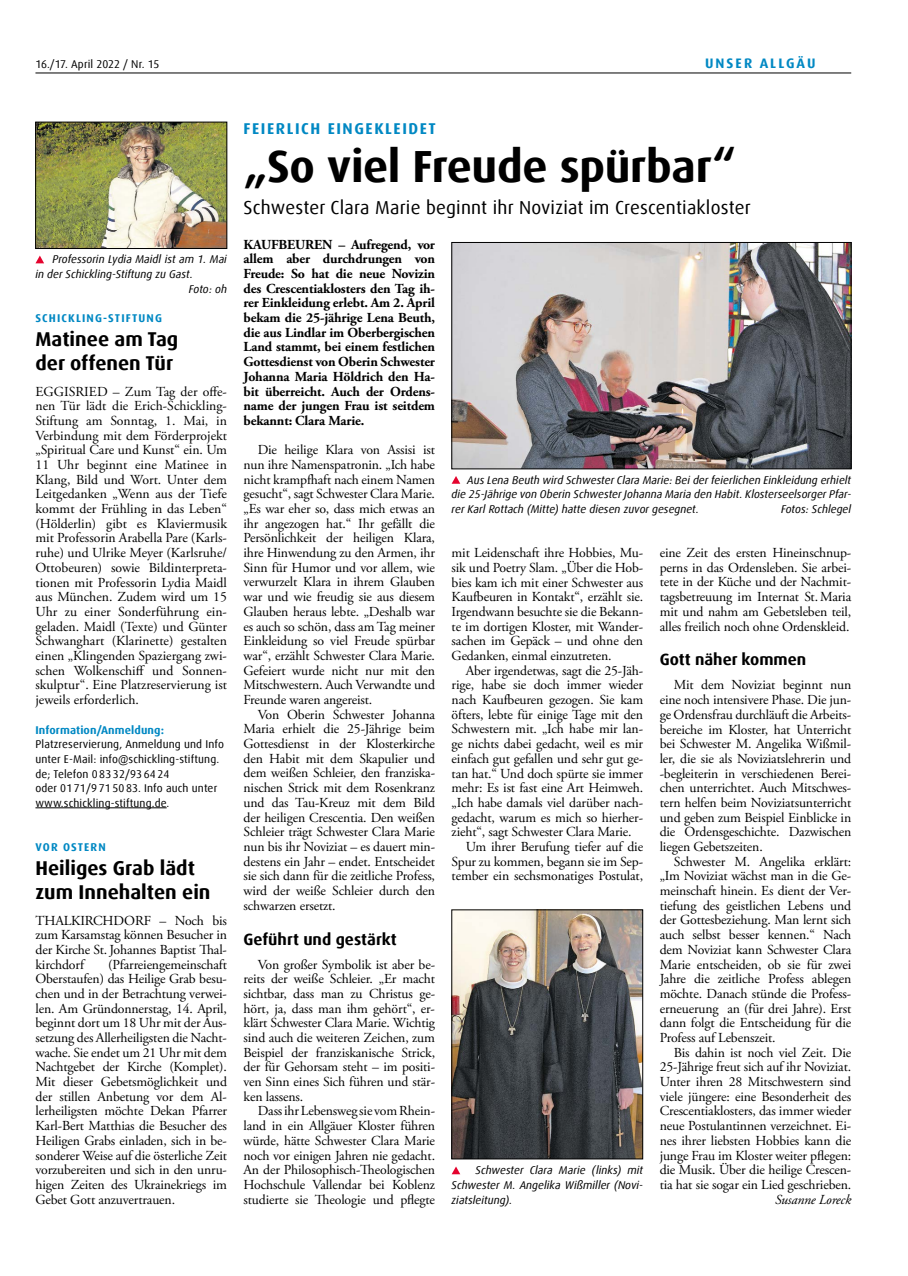
<style>
.page{position:relative;width:908px;height:1276px;background:#fff}
.page>*{position:absolute;margin:0;border:0;box-sizing:border-box;transform-origin:0 0}
.t1{font:700 45px "Dax Offc Pro";letter-spacing:-.01em;color:#000}
.t2{font:700 20px/23.8px "Dax Offc Pro";color:#000}
.t3{font:18.75px "Dax Offc Pro";letter-spacing:.01em;color:#000}
.t4{font:700 16.25px "Dax Offc Pro";color:#000}
.t5{font:700 15.62px "Dax Offc Pro";letter-spacing:.1em;color:#0088c3}
.t6{font:13.75px/14.6px "Adobe Garamond Pro";letter-spacing:-.01em;color:#000;text-align:justify}
.t7{font:700 13.75px/14.6px "Adobe Garamond Pro";letter-spacing:-.01em;color:#000;text-align:justify}
.t8{font:italic 13.75px "Adobe Garamond Pro";letter-spacing:-.01em;color:#000}
.t9{font:700 13.75px "Dax Offc Pro";letter-spacing:.15em;color:#0088c3}
.t10{font:italic 11.25px/14.8px "Dax Offc Pro";color:#000;text-align:justify}
.t11{font:11.25px/14.8px "Dax Offc Pro";letter-spacing:.01em;color:#000}
.t12{font:700 11.25px "Dax Offc Pro";letter-spacing:.09em;color:#0088c3}
.t13{font:700 11.25px "Dax Offc Pro";letter-spacing:.01em;color:#0088c3}
</style>
<div class="page">
<hr style="left:35px;top:73px;width:815px;height:1px;background:#000">
<hr style="left:35px;top:807px;width:131px;height:1px;background:#000">
<img style="left:37px;top:124px;width:188px;height:123px">
<div style="left:35px;top:122px;width:192px;height:127px;border:1px solid #000"></div>
<svg style="left:35px;top:255px;width:9px;height:8px"></svg>
<img style="left:453px;top:244px;width:395px;height:223px">
<div style="left:451px;top:242px;width:399px;height:227px;border:1px solid #000"></div>
<svg style="left:451px;top:476px;width:9px;height:8px"></svg>
<img style="left:453px;top:911px;width:187px;height:246px">
<div style="left:451px;top:909px;width:191px;height:250px;border:1px solid #000"></div>
<svg style="left:452px;top:1166px;width:8px;height:8px"></svg>
<p class="t11" style="left:35px;top:56px;width:125px">16./17. April 2022 / Nr. 15</p>
<p class="t9" style="left:704px;top:54px;width:112px">UNSER ALLGÄU</p>
<p class="t10" style="left:52px;top:252px;width:176px">Professorin Lydia Maidl ist am 1. Mai</p>
<p class="t10" style="left:35px;top:267px;width:159px">in der Schickling-Stiftung zu Gast.</p>
<p class="t10" style="left:189px;top:281px;width:40px">Foto: oh</p>
<p class="t12" style="left:35px;top:311px;width:128px">SCHICKLING-STIFTUNG</p>
<h2 class="t2" style="left:35px;top:327px;width:144px">Matinee am Tag der offenen Tür</h2>
<p class="t6" style="left:35px;top:384px;width:193px">EGGISRIED – Zum Tag der offe&shy;nen Tür lädt die Erich-Schickling-Stiftung am Sonntag, 1. Mai, in Verbindung mit dem Förderprojekt „Spiritual Care und Kunst“ ein. Um 11 Uhr beginnt eine Matinee in Klang, Bild und Wort. Unter dem Leitgedanken „Wenn aus der Tiefe kommt der Frühling in das Leben“ (Hölderlin) gibt es Klaviermusik mit Professorin Arabella Pare (Karls&shy;ruhe) und Ulrike Meyer (Karlsruhe/ Ottobeuren) sowie Bildinterpreta&shy;tionen mit Professorin Lydia Maidl aus München. Zudem wird um 15<br>Uhr zu einer Sonderführung ein&shy;geladen. Maidl (Texte) und Günter Schwanghart (Klarinette) gestalten einen „Klingenden Spaziergang zwi&shy;schen Wolkenschiff und Sonnen&shy;skulptur“. Eine Platzreservierung ist jeweils erforderlich.</p>
<p class="t13" style="left:35px;top:722px;width:130px">Information/Anmeldung:</p>
<p class="t11" style="left:35px;top:737px;width:190px">Platzreservierung, Anmeldung und Info unter E-Mail: info@schickling-stiftung. de; Telefon 0 83 32/93 64 24<br>oder 01 71/9 71 50 83. Info auch unter www.schickling-stiftung.de.</p>
<p class="t12" style="left:35px;top:840px;width:72px">VOR OSTERN</p>
<h2 class="t2" style="left:35px;top:856px;width:176px">Heiliges Grab lädt zum Innehalten ein</h2>
<p class="t6" style="left:35px;top:913px;width:193px">THALKIRCHDORF – Noch bis zum Karsamstag können Besucher in der Kirche St. Johannes Baptist Thal&shy;kirchdorf</p>
<p class="t6" style="left:35px;top:957px;width:193px;text-indent:73px">(Pfarreiengemeinschaft Oberstaufen) das Heilige Grab besu&shy;chen und in der Betrachtung verwei&shy;len. Am Gründonnerstag, 14. April, beginnt dort um 18 Uhr mit der Aus&shy;setzung des Allerheiligsten die Nacht&shy;wache. Sie endet um 21 Uhr mit dem Nachtgebet der Kirche (Komplet).<br>Mit dieser Gebetsmöglichkeit und der stillen Anbetung vor dem Al&shy;lerheiligsten möchte Dekan Pfarrer Karl-Bert Matthias die Besucher des Heiligen Grabs einladen, sich in be&shy;sonderer Weise auf die österliche Zeit vorzubereiten und sich in den unru&shy;higen Zeiten des Ukrainekriegs im Gebet Gott anzuvertrauen.</p>
<p class="t5" style="left:243px;top:119px;width:194px">FEIERLICH EINGEKLEIDET</p>
<h1 class="t1" style="left:243px;top:137px;width:493px">„So viel Freude spürbar“</h1>
<h3 class="t3" style="left:243px;top:195px;width:508px">Schwester Clara Marie beginnt ihr Noviziat im Crescentiakloster</h3>
<p class="t7" style="left:243px;top:237px;width:193px">KAUFBEUREN – Aufregend, vor allem aber durchdrungen von Freude: So hat die neue Novizin des Crescentiaklosters den Tag ih&shy;rer Einkleidung erlebt. Am 2. April bekam die 25-jährige Lena Beuth, die aus Lindlar im Oberbergischen Land stammt, bei einem festlichen Gottesdienst von Oberin Schwester Johanna Maria Höldrich den Ha&shy;bit überreicht. Auch der Ordens&shy;name der jungen Frau ist seitdem bekannt: Clara Marie.</p>
<p class="t6" style="left:243px;top:443px;width:193px;text-indent:14px">Die heilige Klara von Assisi ist nun ihre Namenspatronin. „Ich habe nicht krampfhaft nach einem Namen gesucht“, sagt Schwester Clara Marie. „Es war eher so, dass mich etwas an ihr angezogen hat.“ Ihr gefällt die Persönlichkeit der heiligen Klara, ihre Hinwendung zu den Armen, ihr Sinn für Humor und vor allem, wie verwurzelt Klara in ihrem Glauben war und wie freudig sie aus diesem Glauben heraus lebte. „Deshalb war es auch so schön, dass am Tag meiner Einkleidung so viel Freude spürbar war“, erzählt Schwester Clara Marie.<br>Gefeiert wurde nicht nur mit den Mitschwestern. Auch Verwandte und Freunde waren angereist.</p>
<p class="t6" style="left:243px;top:707px;width:193px;text-indent:14px">Von Oberin Schwester Johanna Maria erhielt die 25-Jährige beim Gottesdienst in der Klosterkirche den Habit mit dem Skapulier und dem weißen Schleier, den franziska&shy;nischen Strick mit dem Rosenkranz und das Tau-Kreuz mit dem Bild der heiligen Crescentia. Den weißen Schleier trägt Schwester Clara Marie nun bis ihr Noviziat – es dauert min&shy;destens ein Jahr – endet. Entscheidet sie sich dann für die zeitliche Profess, wird der weiße Schleier durch den schwarzen ersetzt.</p>
<p class="t4" style="left:243px;top:928px;width:155px">Geführt und gestärkt</p>
<p class="t6" style="left:243px;top:957px;width:193px;text-indent:14px">Von großer Symbolik ist aber be&shy;reits der weiße Schleier. „Er macht sichtbar, dass man zu Christus ge&shy;hört, ja, dass man ihm gehört“, er&shy;klärt Schwester Clara Marie. Wichtig sind auch die weiteren Zeichen, zum Beispiel der franziskanische Strick, der für Gehorsam steht – im positi&shy;ven Sinn eines Sich führen und stär&shy;ken lassens.</p>
<p class="t6" style="left:243px;top:1104px;width:193px;text-indent:14px">Dass ihr Lebensweg sie vom Rhein&shy;land in ein Allgäuer Kloster führen würde, hätte Schwester Clara Marie noch vor einigen Jahren nie gedacht.<br>An der Philosophisch-Theologischen Hochschule Vallendar bei Koblenz studierte sie Theologie und pflegte</p>
<p class="t10" style="left:451px;top:472px;width:401px;text-indent:16px">Aus Lena Beuth wird Schwester Clara Marie: Bei der feierlichen Einkleidung erhielt die 25-Jährige von Oberin Schwester Johanna Maria den Habit. Klosterseelsorger Pfar&shy;rer Karl Rottach (Mitte) hatte diesen zuvor gesegnet.</p>
<p class="t10" style="left:780px;top:502px;width:72px">Fotos: Schlegel</p>
<p class="t6" style="left:451px;top:546px;width:193px">mit Leidenschaft ihre Hobbies, Mu&shy;sik und Poetry Slam. „Über die Hob&shy;bies kam ich mit einer Schwester aus Kaufbeuren in Kontakt“, erzählt sie.<br>Irgendwann besuchte sie die Bekann&shy;te im dortigen Kloster, mit Wander&shy;sachen im Gepäck – und ohne den Gedanken, einmal einzutreten.</p>
<p class="t6" style="left:465px;top:663px;width:179px">Aber irgendetwas, sagt die 25-Jäh-</p>
<p class="t6" style="left:451px;top:678px;width:193px">rige, habe sie doch immer wieder</p>
<p class="t6" style="left:451px;top:693px;width:193px">nach Kaufbeuren gezogen. Sie kam</p>
<p class="t6" style="left:451px;top:707px;width:193px">öfters, lebte für einige Tage mit den</p>
<p class="t6" style="left:451px;top:722px;width:193px">Schwestern mit. „Ich habe mir lan-</p>
<p class="t6" style="left:451px;top:737px;width:193px">ge nichts dabei gedacht, weil es mir</p>
<p class="t6" style="left:451px;top:751px;width:193px">einfach gut gefallen und sehr gut ge-</p>
<p class="t6" style="left:451px;top:766px;width:193px">tan hat.“ Und doch spürte sie immer</p>
<p class="t6" style="left:451px;top:781px;width:193px">mehr: Es ist fast eine Art Heimweh.</p>
<p class="t6" style="left:451px;top:795px;width:193px">„Ich habe damals viel darüber nach-</p>
<p class="t6" style="left:451px;top:810px;width:193px">gedacht, warum es mich so hierher-</p>
<p class="t6" style="left:451px;top:825px;width:181px">zieht“, sagt Schwester Clara Marie.</p>
<p class="t6" style="left:465px;top:840px;width:179px">Um ihrer Berufung tiefer auf die</p>
<p class="t6" style="left:451px;top:854px;width:193px">Spur zu kommen, begann sie im Sep-</p>
<p class="t6" style="left:451px;top:869px;width:193px">tember ein sechsmonatiges Postulat,</p>
<p class="t10" style="left:451px;top:1163px;width:193px;text-indent:24px">Schwester Clara Marie (links) mit Schwester M. Angelika Wißmiller (Novi&shy;ziatsleitung).</p>
<p class="t6" style="left:659px;top:546px;width:193px">eine Zeit des ersten Hineinschnup&shy;perns in das Ordensleben. Sie arbei&shy;tete in der Küche und der Nachmit&shy;tagsbetreuung im Internat St. Maria mit und nahm am Gebetsleben teil, alles freilich noch ohne Ordenskleid.</p>
<p class="t4" style="left:659px;top:649px;width:148px">Gott näher kommen</p>
<p class="t6" style="left:659px;top:678px;width:193px;text-indent:14px">Mit dem Noviziat beginnt nun eine noch intensivere Phase. Die jun&shy;ge Ordensfrau durchläuft die Arbeits&shy;bereiche im Kloster, hat Unterricht bei Schwester M. Angelika Wißmil&shy;ler, die sie als Noviziatslehrerin und -begleiterin in verschiedenen Berei&shy;chen unterrichtet. Auch Mitschwes&shy;tern helfen beim Noviziatsunterricht und geben zum Beispiel Einblicke in die Ordensgeschichte. Dazwischen liegen Gebetszeiten.</p>
<p class="t6" style="left:659px;top:854px;width:193px;text-indent:14px">Schwester M. Angelika erklärt: „Im Noviziat wächst man in die Ge&shy;meinschaft hinein. Es dient der Ver&shy;tiefung des geistlichen Lebens und der Gottesbeziehung. Man lernt sich auch selbst besser kennen.“ Nach dem Noviziat kann Schwester Clara Marie entscheiden, ob sie für zwei Jahre die zeitliche Profess ablegen möchte. Danach stünde die Profess&shy;erneuerung an (für drei Jahre). Erst dann folgt die Entscheidung für die Profess auf Lebenszeit.</p>
<p class="t6" style="left:659px;top:1045px;width:193px;text-indent:14px">Bis dahin ist noch viel Zeit. Die 25-Jährige freut sich auf ihr Noviziat.<br>Unter ihren 28 Mitschwestern sind viele jüngere: eine Besonderheit des Crescentiaklosters, das immer wieder neue Postulantinnen verzeichnet. Ei&shy;nes ihrer liebsten Hobbies kann die junge Frau im Kloster weiter pflegen: die Musik. Über die heilige Crescen&shy;tia hat sie sogar ein Lied geschrieben.</p>
<p class="t8" style="left:774px;top:1191px;width:78px">Susanne Loreck</p>
</div>
